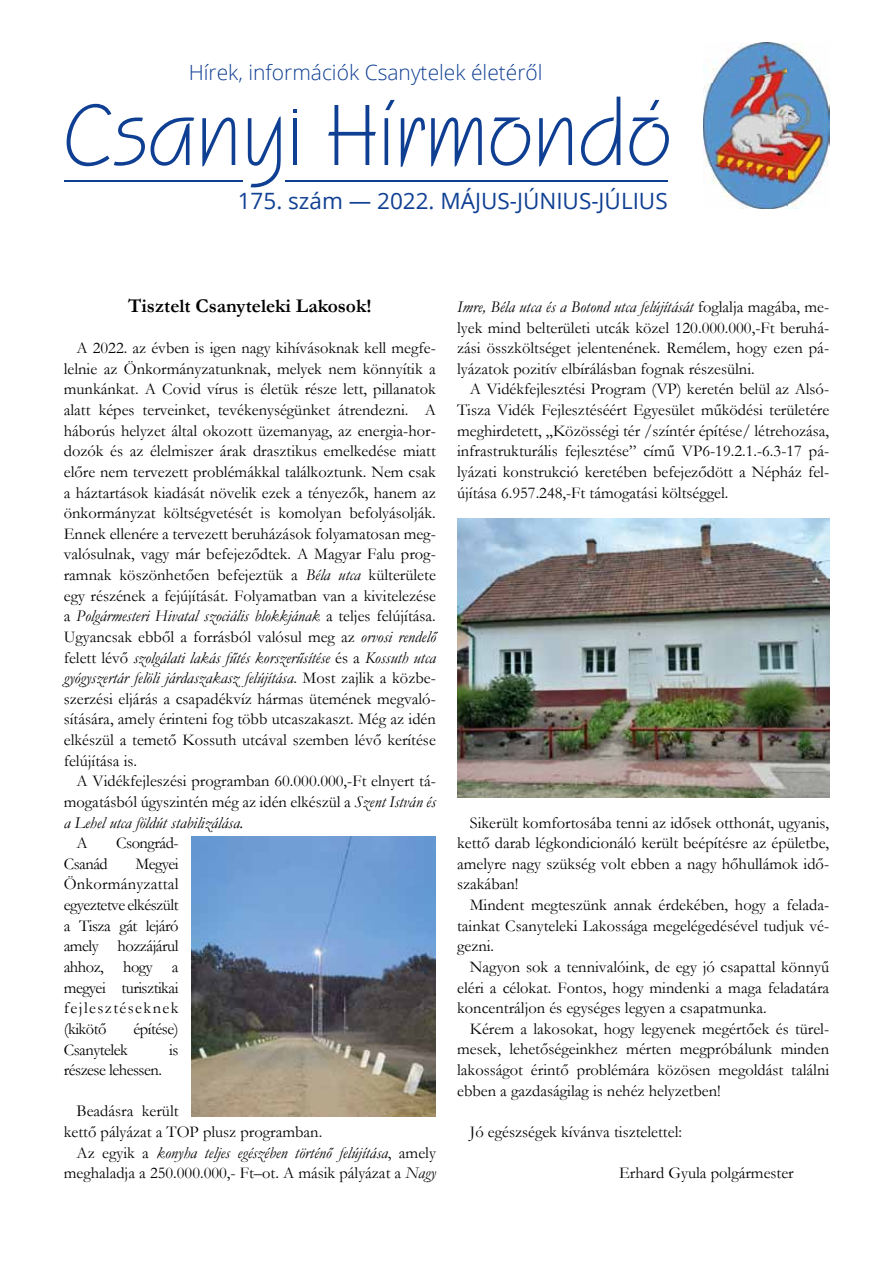
<style>
.page{position:relative;width:893px;height:1263px;background:#fff}
.page>*{position:absolute;margin:0;border:0;box-sizing:border-box;transform-origin:0 0}
.t1{font:90px "Squire D";color:#0f3f93}
.t2{font:22.5px "Open Sans";color:#0f3f93}
.t3{font:300 21px "Open Sans";color:#0f3f93}
.t4{font:700 19.5px "Garamond";color:#000}
.t5{font:16.5px/20.7px "Garamond";color:#000;text-align:justify}
.t6{font:italic 16.5px "Garamond";color:#000}
.t7{font:16.5px "Garamond";letter-spacing:-.03em;color:#000}
.s1{font-style:italic}
.s2{font-style:normal}
</style>
<div class="page">
<img style="left:703px;top:43px;width:126px;height:166px">
<hr style="left:64px;top:180px;width:178px;height:1px;background:#0f3f93">
<hr style="left:285px;top:180px;width:383px;height:1px;background:#0f3f93">
<hr style="left:293px;top:118px;width:4px;height:47px;background:#0f3f93">
<svg style="left:293px;top:109px;width:4px;height:4px"></svg>
<img style="left:191px;top:837px;width:245px;height:279px">
<img style="left:457px;top:518px;width:372px;height:279px">
<p class="t3" style="left:189px;top:58px;width:355px">Hírek, információk Csanytelek életéről</p>
<h1 class="t1" style="left:64px;top:88px;width:609px">Csany Hírmondó</h1>
<h2 class="t2" style="left:238px;top:185px;width:431px">175. szám — 2022. MÁJUS-JÚNIUS-JÚLIUS</h2>
<p class="t4" style="left:128px;top:292px;width:245px">Tisztelt Csanyteleki Lakosok!</p>
<p class="t5" style="left:64px;top:337px;width:374px;text-indent:13px">A 2022. az évben is igen nagy kihívásoknak kell megfe&shy;lelnie az Önkormányzatunknak, melyek nem könnyítik a munkánkat. A Covid vírus is életük része lett, pillanatok alatt képes terveinket, tevékenységünket átrendezni. A háborús helyzet által okozott üzemanyag, az energia-hor&shy;dozók és az élelmiszer árak drasztikus emelkedése miatt előre nem tervezett problémákkal találkoztunk. Nem csak a háztartások kiadását növelik ezek a tényezők, hanem az önkormányzat költségvetését is komolyan befolyásolják.<br>Ennek ellenére a tervezett beruházások folyamatosan meg&shy;valósulnak, vagy már befejeződtek. A Magyar Falu prog&shy;ramnak köszönhetően befejeztük a <span class="s1">Béla utca</span> külterülete egy részének a fejújítását. Folyamatban van a kivitelezése a <span class="s1">Polgármesteri Hivatal szociális blokkjának</span> a teljes felújítása.<br>Ugyancsak ebből a forrásból valósul meg az <span class="s1">orvosi rendelő </span>felett lévő <span class="s1">szolgálati lakás fűtés korszerűsítése</span> és a <span class="s1">Kossuth utca gyógyszertár felöli járdaszakasz felújítása</span>. Most zajlik a közbe&shy;szerzési eljárás a csapadékvíz hármas ütemének megvaló&shy;sítására, amely érinteni fog több utcaszakaszt. Még az idén elkészül a temető Kossuth utcával szemben lévő kerítése felújítása is.</p>
<p class="t5" style="left:64px;top:770px;width:374px;text-indent:13px">A Vidékfejleszési programban 60.000.000,-Ft elnyert tá&shy;mogatásból úgyszintén még az idén elkészül a <span class="s1">Szent István és a Lehel utca földút stabilizálása.</span></p>
<p class="t5" style="left:77px;top:832px;width:13px">A</p>
<p class="t7" style="left:116px;top:832px;width:64px">Csongrád-</p>
<p class="t5" style="left:64px;top:853px;width:46px">Csanád</p>
<p class="t5" style="left:64px;top:853px;width:116px;text-indent:72px">Megyei Önkormányzattal egyeztetve elkészült a Tisza gát lejáró amely hozzájárul ahhoz, hogy a megyei turisztikai fejlesztéseknek (kikötő</p>
<p class="t7" style="left:134px;top:1017px;width:46px">építése)</p>
<p class="t7" style="left:64px;top:1038px;width:66px">Csanytelek</p>
<p class="t5" style="left:169px;top:1038px;width:11px">is</p>
<p class="t7" style="left:64px;top:1059px;width:100px">részese lehessen.</p>
<p class="t5" style="left:77px;top:1100px;width:104px">Beadásra került</p>
<p class="t5" style="left:64px;top:1121px;width:260px">kettő pályázat a TOP plusz programban.</p>
<p class="t6" style="left:77px;top:1141px;width:361px"><span class="s2">Az egyik a</span> konyha teljes egészében történő felújítása<span class="s2">, amely</span></p>
<p class="t5" style="left:64px;top:1162px;width:374px">meghaladja a 250.000.000,- Ft–ot. A másik pályázat a <span class="s1">Nagy</span></p>
<p class="t5" style="left:457px;top:296px;width:374px"><span class="s1">Imre, Béla utca és a Botond utca felújítását</span> foglalja magába, me&shy;lyek mind belterületi utcák közel 120.000.000,-Ft beruhá&shy;zási összköltséget jelentenének. Remélem, hogy ezen pá&shy;lyázatok pozitív elbírálásban fognak részesülni.</p>
<p class="t5" style="left:457px;top:378px;width:374px;text-indent:13px">A Vidékfejlesztési Program (VP) keretén belül az Alsó-Tisza Vidék Fejlesztéséért Egyesület működési területére meghirdetett, „Közösségi tér /színtér építése/ létrehozása, infrastrukturális fejlesztése” című VP6-19.2.1.-6.3-17 pá&shy;lyázati konstrukció keretében befejeződött a Népház fel&shy;újítása 6.957.248,-Ft támogatási költséggel.</p>
<p class="t5" style="left:457px;top:811px;width:374px;text-indent:13px">Sikerült komfortosába tenni az idősek otthonát, ugyanis, kettő darab légkondicionáló került beépítésre az épületbe, amelyre nagy szükség volt ebben a nagy hőhullámok idő&shy;szakában!</p>
<p class="t5" style="left:457px;top:894px;width:374px;text-indent:13px">Mindent megteszünk annak érdekében, hogy a felada&shy;tainkat Csanyteleki Lakossága megelégedésével tudjuk vé&shy;gezni.</p>
<p class="t5" style="left:457px;top:956px;width:374px;text-indent:13px">Nagyon sok a tennivalóink, de egy jó csapattal könnyű eléri a célokat. Fontos, hogy mindenki a maga feladatára koncentráljon és egységes legyen a csapatmunka.</p>
<p class="t5" style="left:457px;top:1018px;width:374px;text-indent:13px">Kérem a lakosokat, hogy legyenek megértőek és türel&shy;mesek, lehetőségeinkhez mérten megpróbálunk minden lakosságot érintő problémára közösen megoldást találni ebben a gazdaságilag is nehéz helyzetben!</p>
<p class="t5" style="left:470px;top:1121px;width:214px">Jó egészségek kívánva tisztelettel:</p>
<p class="t5" style="left:619px;top:1162px;width:176px">Erhard Gyula polgármester</p>
</div>
